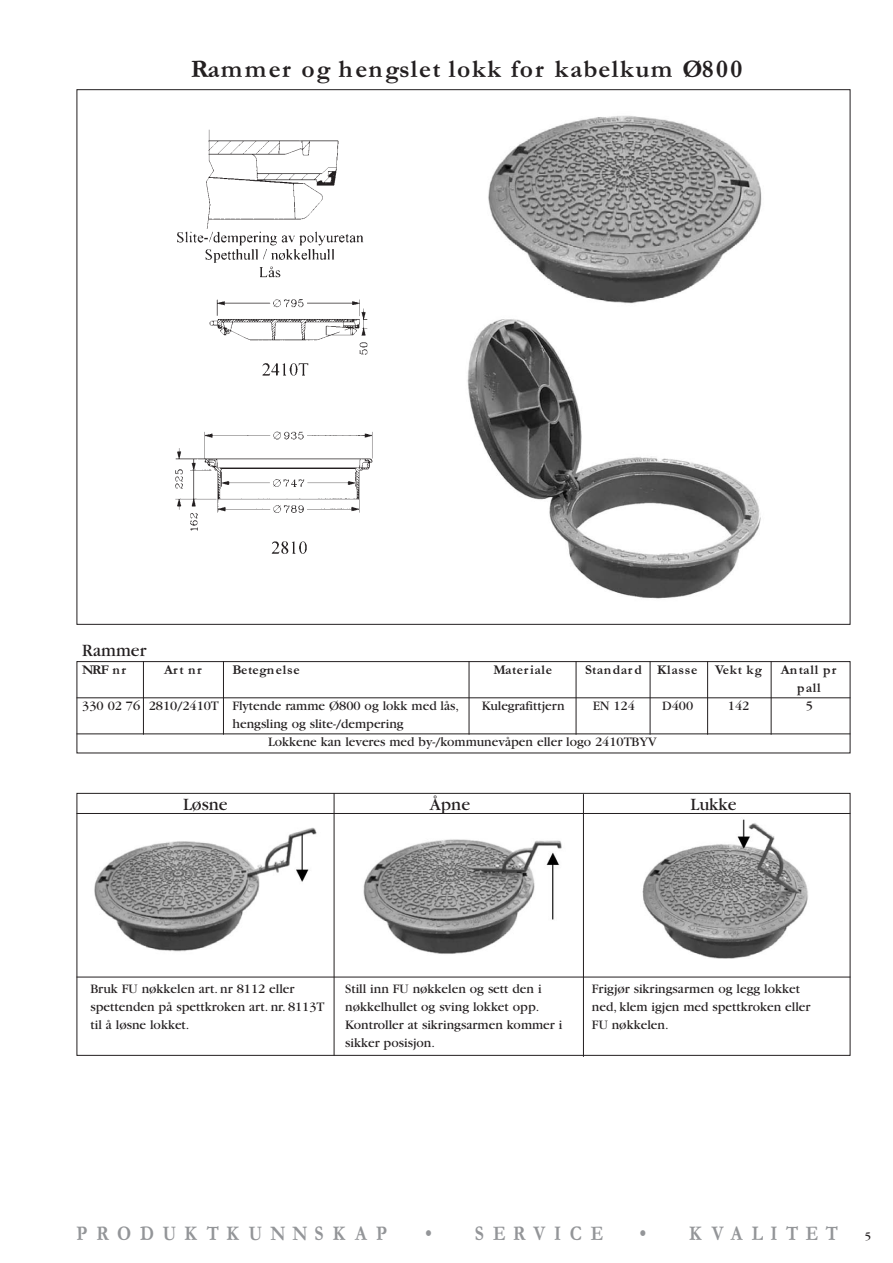
<style>
.page{position:relative;width:893px;height:1263px;background:#fff}
.page>*{position:absolute;margin:0;border:0;box-sizing:border-box;transform-origin:0 0}
.t1{font:700 25.5px "Garamond";letter-spacing:.06em;color:#231f20}
.t2{font:700 21px "Garamond";letter-spacing:.475em;color:#939598;scale:.85 1}
.t3{font:700 21px "Garamond";letter-spacing:.42em;color:#939598;scale:.85 1}
.t4{font:18px "Garamond";color:#231f20}
.t5{font:13.5px/18px "Garamond";color:#231f20}
.t6{font:700 13.5px/18px "Garamond";letter-spacing:.045em;color:#231f20;text-align:center}
.t7{font:12px "Garamond";color:#231f20}
</style>
<div class="page">
<div style="left:77px;top:661px;width:773px;height:92px;border:1px solid #231f20"></div>
<hr style="left:77px;top:697px;width:773px;height:1px;background:#231f20">
<hr style="left:77px;top:733px;width:773px;height:1px;background:#231f20">
<hr style="left:143px;top:661px;width:1px;height:74px;background:#231f20">
<hr style="left:223px;top:661px;width:1px;height:74px;background:#231f20">
<hr style="left:469px;top:661px;width:1px;height:74px;background:#231f20">
<hr style="left:576px;top:661px;width:1px;height:74px;background:#231f20">
<hr style="left:650px;top:661px;width:1px;height:74px;background:#231f20">
<hr style="left:707px;top:661px;width:1px;height:74px;background:#231f20">
<hr style="left:771px;top:661px;width:1px;height:74px;background:#231f20">
<img style="left:175px;top:129px;width:198px;height:425px">
<img style="left:467px;top:115px;width:295px;height:484px">
<img style="left:642px;top:819px;width:166px;height:140px">
<img style="left:363px;top:839px;width:199px;height:115px">
<img style="left:94px;top:827px;width:223px;height:125px">
<div style="left:77px;top:793px;width:773px;height:263px;border:1px solid #231f20"></div>
<hr style="left:77px;top:813px;width:773px;height:1px;background:#231f20">
<hr style="left:77px;top:977px;width:773px;height:1px;background:#231f20">
<hr style="left:334px;top:793px;width:1px;height:263px;background:#231f20">
<hr style="left:583px;top:794px;width:1px;height:263px;background:#231f20">
<h1 class="t1" style="left:191px;top:53px;width:553px">Rammer og hengslet lokk for kabelkum Ø800</h1>
<h3 class="t4" style="left:82px;top:644px;width:66px">Rammer</h3>
<p class="t6" style="left:82px;top:661px;width:45px">NRF nr</p>
<p class="t6" style="left:164px;top:661px;width:39px">Art nr</p>
<p class="t6" style="left:232px;top:661px;width:69px">Betegnelse</p>
<p class="t6" style="left:494px;top:661px;width:60px">Materiale</p>
<p class="t6" style="left:585px;top:661px;width:114px">Standard Klasse</p>
<p class="t6" style="left:715px;top:661px;width:48px">Vekt kg</p>
<p class="t6" style="left:781px;top:661px;width:57px">Antall pr pall</p>
<p class="t5" style="left:82px;top:698px;width:378px">330 02 76 2810/2410T Flytende ramme Ø800 og lokk med lås,</p>
<p class="t5" style="left:482px;top:698px;width:84px">Kulegrafittjern</p>
<p class="t5" style="left:593px;top:698px;width:44px">EN 124</p>
<p class="t5" style="left:662px;top:698px;width:33px">D400</p>
<p class="t5" style="left:728px;top:698px;width:23px">142</p>
<p class="t5" style="left:806px;top:698px;width:9px">5</p>
<p class="t5" style="left:268px;top:716px;width:390px;text-indent:-36px">hengsling og slite-/dempering<br>Lokkene kan leveres med by-/kommunevåpen eller logo 2410TBYV</p>
<h3 class="t4" style="left:183px;top:798px;width:46px">Løsne</h3>
<h3 class="t4" style="left:430px;top:798px;width:42px">Åpne</h3>
<h3 class="t4" style="left:690px;top:798px;width:48px">Lukke</h3>
<p class="t5" style="left:91px;top:981px;width:206px">Bruk FU nøkkelen art. nr 8112 eller</p>
<p class="t5" style="left:345px;top:981px;width:198px">Still inn FU nøkkelen og sett den i</p>
<p class="t5" style="left:592px;top:981px;width:210px">Frigjør sikringsarmen og legg lokket</p>
<p class="t5" style="left:91px;top:999px;width:236px">spettenden på spettkroken art. nr. 8113T</p>
<p class="t5" style="left:345px;top:999px;width:196px">nøkkelhullet og sving lokket opp.</p>
<p class="t5" style="left:592px;top:999px;width:220px">ned, klem igjen med spettkroken eller</p>
<p class="t5" style="left:91px;top:1017px;width:101px">til å løsne lokket.</p>
<p class="t5" style="left:345px;top:1017px;width:219px">Kontroller at sikringsarmen kommer i</p>
<p class="t5" style="left:592px;top:1017px;width:78px">FU nøkkelen.</p>
<p class="t5" style="left:345px;top:1035px;width:91px">sikker posisjon.</p>
<h2 class="t2" style="left:77px;top:1220px;width:367px">PRODUKTKUNNSKAP</h2>
<h2 class="t2" style="left:425px;top:1220px;width:211px">• SERVICE</h2>
<h2 class="t3" style="left:640px;top:1220px;width:235px">• K VALITET</h2>
<p class="t7" style="left:865px;top:1232px;width:8px">5</p>
</div>
